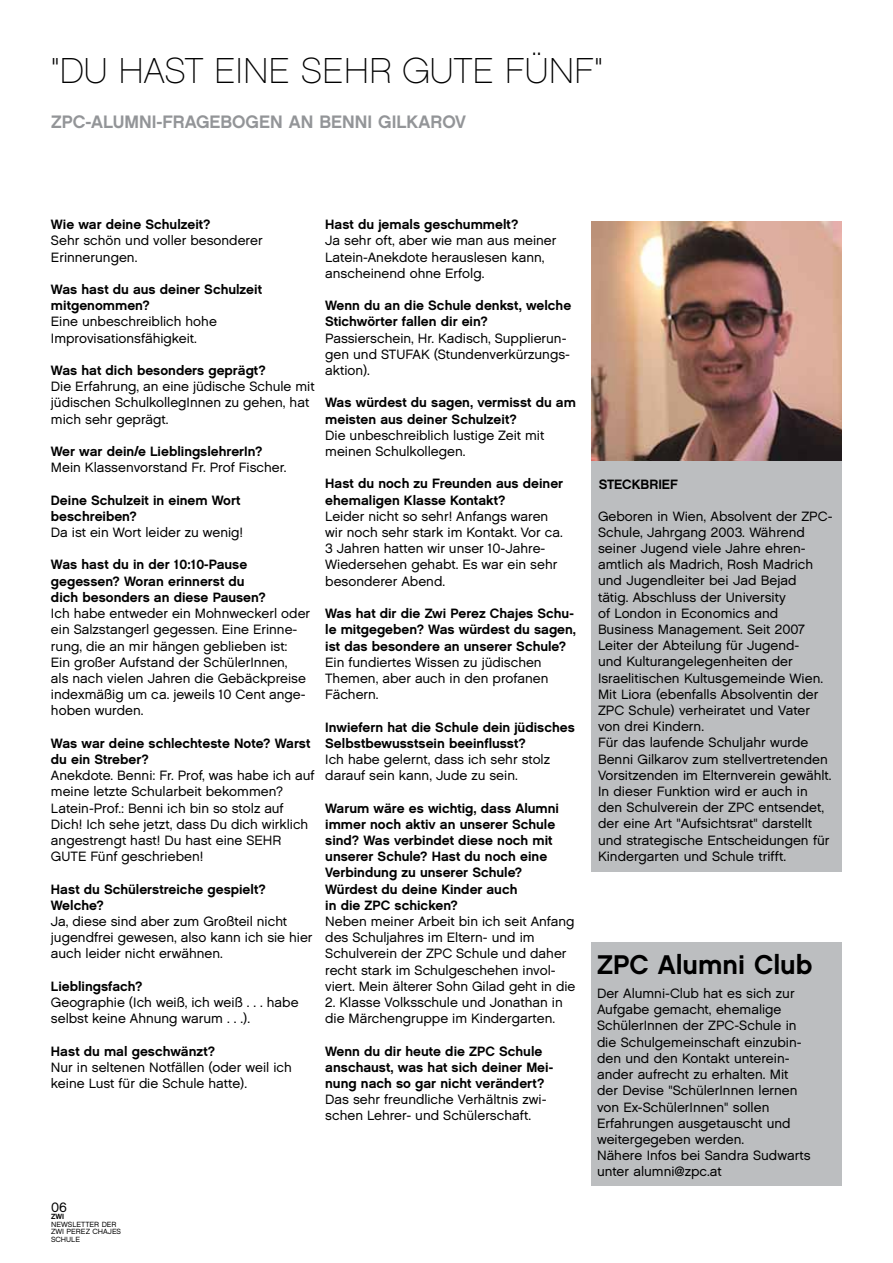
<style>
.page{position:relative;width:893px;height:1263px;background:#fff}
.page>*{position:absolute;margin:0;border:0;box-sizing:border-box;transform-origin:0 0}
.t1{font:36px "Chalet Paris Nineteen Sixty";color:#000}
.t2{font:27px "Chalet New York Nineteen Sixty";color:#000}
.t3{font:18px "Chalet New York Nineteen Sixty";color:#939598}
.t4{font:13.5px/16.2px "Chalet London Nineteen Sixty";color:#000}
.t5{font:13.5px/16.2px "Chalet New York Nineteen Sixty";color:#000}
.t6{font:7.5px/7.5px "Chalet London Nineteen Sixty";color:#000}
.t7{font:7.5px "Chalet New York Nineteen Sixty";color:#000}
</style>
<div class="page">
<div style="left:591px;top:460px;width:251px;height:412px;background:#bcbec0"></div>
<div style="left:591px;top:942px;width:251px;height:243px;background:#bcbec0"></div>
<img style="left:591px;top:221px;width:251px;height:240px">
<h1 class="t1" style="left:51px;top:50px;width:553px">"DU HAST EI NE SEHR GUTE FÜNF"</h1>
<h3 class="t3" style="left:51px;top:111px;width:417px">zpc-alumni-fragebogen an Benni gilkarov</h3>
<p class="t5" style="left:51px;top:216px;width:161px">Wie war deine Schulzeit?</p>
<p class="t4" style="left:51px;top:233px;width:213px">Sehr schön und voller besonderer<br>Erinnerungen.</p>
<p class="t5" style="left:51px;top:281px;width:212px">Was hast du aus deiner Schulzeit mitgenommen?</p>
<p class="t4" style="left:51px;top:314px;width:167px">Eine unbeschreiblich hohe<br>I mprovisationsfähigkeit.</p>
<p class="t5" style="left:51px;top:362px;width:216px">Was hat dich besonders geprägt?</p>
<p class="t4" style="left:51px;top:378px;width:265px">Die Erfahrung, an eine jüdische Schule mit jüdischen SchulkollegI nnen zu gehen, hat mich sehr geprägt.</p>
<p class="t5" style="left:51px;top:443px;width:213px">Wer war dein/e LieblingslehrerIn?</p>
<p class="t4" style="left:51px;top:459px;width:237px">Mein Klassenvorstand Fr. Prof Fischer.</p>
<p class="t5" style="left:51px;top:492px;width:191px">Deine Schulzeit in einem Wort beschreiben?</p>
<p class="t4" style="left:51px;top:524px;width:194px">Da ist ein Wort leider zu wenig!</p>
<p class="t5" style="left:51px;top:557px;width:216px">Was hast du in der 10:10-Pause gegessen? Woran erinnerst du dich besonders an diese Pausen?</p>
<p class="t4" style="left:51px;top:605px;width:261px">Ich habe entweder ein Mohnweckerl oder ein Salzstangerl gegessen. Eine Erinne&shy;rung, die an mir hängen geblieben ist:<br>Ein großer Aufstand der SchülerI nnen,<br>als nach vielen Jahren die Gebäckpreise indexmäßig um ca. jeweils 10 Cent ange&shy;hoben wurden.</p>
<p class="t5" style="left:51px;top:735px;width:261px">Was war deine schlechteste Note? Warst du ein Streber?</p>
<p class="t4" style="left:51px;top:767px;width:265px">Anekdote. Benni: Fr. Prof, was habe ich auf meine letzte Schularbeit bekommen?<br>Latein-Prof.: Benni ich bin so stolz auf Dich! Ich sehe jetzt, dass Du dich wirklich angestrengt hast! Du hast eine SEHR<br>GUTE</p>
<p class="t4" style="left:90px;top:848px;width:115px">Fünf geschrieben!</p>
<p class="t5" style="left:51px;top:881px;width:216px">Hast du Schülerstreiche gespielt?<br>Welche?</p>
<p class="t4" style="left:51px;top:913px;width:263px">Ja, diese sind aber zum Großteil nicht jugendfrei gewesen, also kann ich sie hier auch leider nicht erwähnen.</p>
<p class="t5" style="left:51px;top:978px;width:93px">Lieblingsfach?</p>
<p class="t4" style="left:51px;top:994px;width:249px">Geographie (Ich weiß, ich weiß . . . habe selbst keine Ahnung warum . . .).</p>
<p class="t5" style="left:51px;top:1043px;width:166px">Hast du mal geschwänzt?</p>
<p class="t4" style="left:51px;top:1059px;width:242px">Nur in seltenen Notfällen (oder weil ich keine Lust für die Schule hatte).</p>
<p class="t5" style="left:325px;top:216px;width:195px">Hast du jemals geschummelt?</p>
<p class="t4" style="left:325px;top:233px;width:233px">Ja sehr oft, aber wie man aus meiner<br>Latein-Anekdote herauslesen kann, anscheinend ohne Erfolg.</p>
<p class="t5" style="left:325px;top:297px;width:247px">Wenn du an die Schule denkst, welche<br>Stichwörter fallen dir ein?</p>
<p class="t4" style="left:325px;top:330px;width:243px">Passierschein, H r. Kadisch, Supplierun&shy;gen und STUFA</p>
<p class="t4" style="left:421px;top:346px;width:150px">K (Stundenverkürzungs-</p>
<p class="t4" style="left:325px;top:362px;width:46px">aktion).</p>
<p class="t5" style="left:325px;top:395px;width:252px">Was würdest du sagen, vermisst du am meisten aus deiner Schulzeit?</p>
<p class="t4" style="left:325px;top:427px;width:220px">Die unbeschreiblich lustige Zeit mit meinen Schulkollegen.</p>
<p class="t5" style="left:325px;top:476px;width:239px">Hast du noch zu Freunden aus deiner ehemaligen Klasse Kontakt?</p>
<p class="t4" style="left:325px;top:508px;width:239px">Leider nicht so sehr! Anfangs waren wir noch sehr stark im Kontakt. Vor ca.<br>3 Jahren hatten wir unser 10-Jahre-<br>Wiedersehen gehabt. Es war ein sehr besonderer Abend.</p>
<p class="t5" style="left:325px;top:605px;width:252px">Was hat dir die Zwi Perez Chajes Schu&shy;le mitgegeben? Was würdest du sagen, ist das besondere an unserer Schule?</p>
<p class="t4" style="left:325px;top:654px;width:225px">Ein fundiertes Wissen zu jüdischen<br>Themen, aber auch in den profanen<br>Fächern.</p>
<p class="t5" style="left:325px;top:719px;width:251px">Inwiefern hat die Schule dein jüdisches<br>Selbstbewusstsein beeinflusst?</p>
<p class="t4" style="left:325px;top:751px;width:226px">Ich habe gelernt, dass ich sehr stolz darauf sein kann, Jude zu sein.</p>
<p class="t5" style="left:325px;top:800px;width:235px">Warum wäre es wichtig, dass Alumni immer noch aktiv an unserer Schule sind? Was verbindet diese noch mit unserer Schule? Hast du noch eine<br>Verbindung zu unserer Schule?<br>Würdest du deine Kinder auch<br>in die ZPC</p>
<p class="t5" style="left:395px;top:897px;width:65px">schicken?</p>
<p class="t4" style="left:325px;top:913px;width:251px">Neben meiner Arbeit bin ich seit Anfang des Schuljahres im Eltern- und im<br>Schulverein der ZPC</p>
<p class="t4" style="left:325px;top:945px;width:252px;text-indent:131px">Schule und daher recht stark im Schulgeschehen invol&shy;viert. Mein älterer Sohn Gilad geht in die</p>
<p class="t4" style="left:325px;top:994px;width:239px">2. Klasse Volksschule und Jonathan in die Märchengruppe im Kindergarten.</p>
<p class="t5" style="left:325px;top:1043px;width:154px">Wenn du dir heute die ZPC</p>
<p class="t5" style="left:325px;top:1043px;width:229px;text-indent:174px">Schule anschaust, was hat sich deiner Mei&shy;nung nach so gar nicht verändert?</p>
<p class="t4" style="left:325px;top:1091px;width:223px">Das sehr freundliche Verhältnis zwi&shy;schen Lehrer- und Schülerschaft.</p>
<p class="t4" style="left:51px;top:1199px;width:17px">06</p>
<p class="t7" style="left:51px;top:1212px;width:14px">ZWI</p>
<p class="t6" style="left:51px;top:1220px;width:72px">Newsletter der<br>Zwi perez chajes schule</p>
<p class="t5" style="left:599px;top:476px;width:81px">steckbrief</p>
<p class="t4" style="left:598px;top:508px;width:213px">Geboren in Wien, Absolvent der ZPC</p>
<p class="t4" style="left:828px;top:508px;width:6px">-</p>
<p class="t4" style="left:598px;top:524px;width:227px">Schule, Jahrgang 2003. Während seiner Jugend viele Jahre ehren&shy;amtlich als Madrich, Rosh Madrich und Jugendleiter bei Jad Bejad tätig. Abschluss der University<br>of London in Economics and<br>Business Management. Seit 2007<br>Leiter der Abteilung für Jugend&shy;und Kulturangelegenheiten der<br>Israelitischen Kultusgemeinde Wien.<br>M it Liora (ebenfalls Absolventin der<br>ZPC</p>
<p class="t4" style="left:598px;top:702px;width:235px;text-indent:30px">Schule) verheiratet und Vater von drei Kindern.<br>Für das laufende Schuljahr wurde<br>Benni Gilkarov zum stellvertretenden<br>Vorsitzenden im Elternverein gewählt.<br>I n dieser Funktion wird er auch in den Schulverein der ZPC</p>
<p class="t4" style="left:598px;top:799px;width:233px;text-indent:161px">entsendet, der eine Art "Aufsichtsrat" darstellt und strategische Entscheidungen für<br>Kindergarten und Schule trifft.</p>
<h2 class="t2" style="left:597px;top:948px;width:18px">ZPC</h2>
<h2 class="t2" style="left:658px;top:948px;width:156px">Alumni Club</h2>
<p class="t4" style="left:597px;top:985px;width:199px">Der Alumni-Club hat es sich zur<br>Aufgabe gemacht, ehemalige<br>SchülerI nnen der ZPC</p>
<p class="t4" style="left:597px;top:1017px;width:215px;text-indent:137px">-Schule in die Schulgemeinschaft einzubin&shy;den und den Kontakt unterein&shy;ander aufrecht zu erhalten. M it der Devise "SchülerI nnen lernen von Ex-SchülerI nnen" sollen<br>Erfahrungen ausgetauscht und weitergegeben werden.<br>Nähere I nfos bei Sandra Sudwarts unter alumni@zpc.at</p>
</div>
